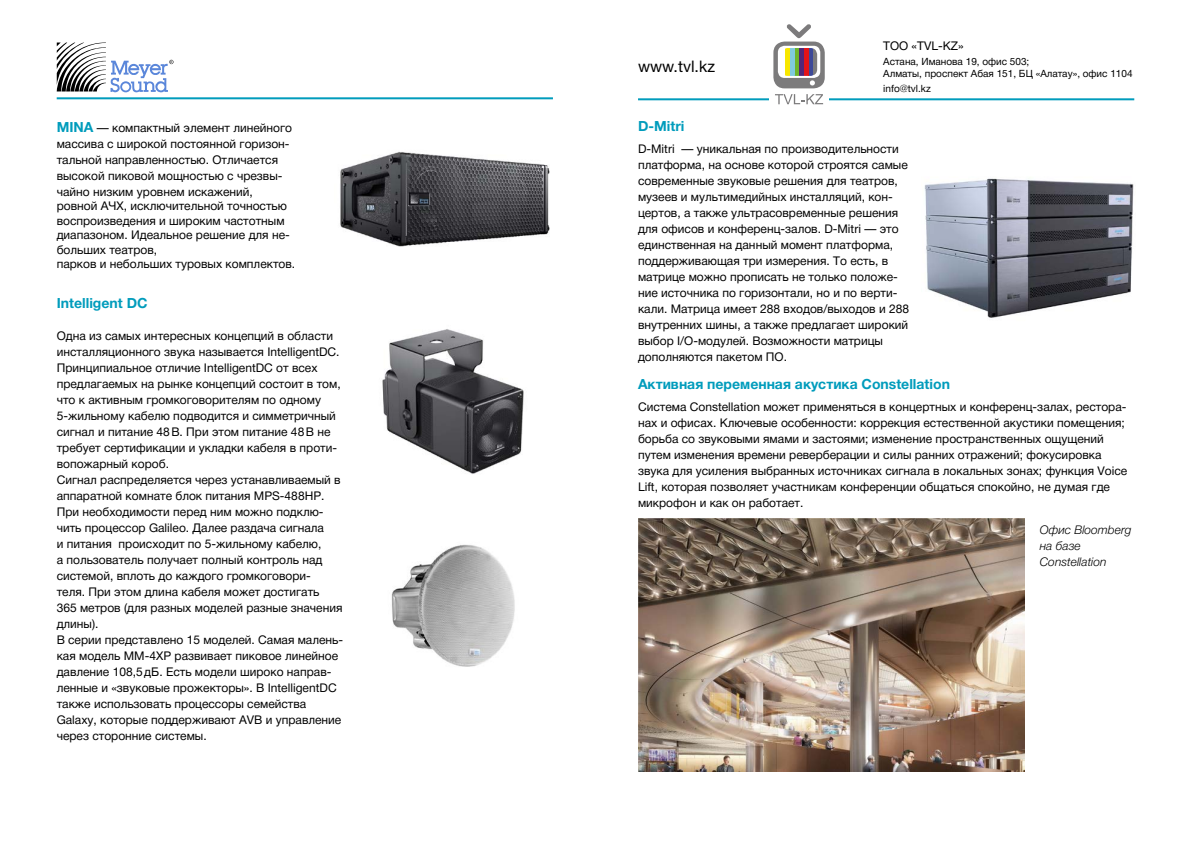
<style>
.page{position:relative;width:1191px;height:842px;background:#fff}
.page>*{position:absolute;margin:0;border:0;box-sizing:border-box;transform-origin:0 0}
.t1{font:16px "Helvetica Neue Cyr";color:#000}
.t2{font:700 14px "Helvetica Neue Cyr";color:#009cbc}
.t3{font:12px/16px "Helvetica Neue Cyr";color:#000}
.t4{font:italic 300 12px/16px "Helvetica Neue Cyr";color:#000}
.t5{font:10px/12px "Helvetica Neue Cyr";color:#000}
.s1{font-weight:700;font-size:14px;color:#009cbc}
</style>
<div class="page">
<hr style="left:57px;top:97px;width:496px;height:2px;background:#009cbc">
<hr style="left:638px;top:98px;width:496px;height:2px;background:#009cbc">
<div style="left:769px;top:20px;width:60px;height:88px;background:#fff"></div>
<div style="left:773px;top:42px;width:51px;height:46px;background:#7c7b7c;border-radius:11px"></div>
<div style="left:778px;top:46px;width:42px;height:32px;background:#fff;border-radius:7px"></div>
<svg style="left:813px;top:48px;width:4px;height:28px"></svg>
<div style="left:794px;top:48px;width:5px;height:28px;background:#6eb52d"></div>
<div style="left:808px;top:48px;width:5px;height:28px;background:#3d4998"></div>
<div style="left:789px;top:48px;width:5px;height:28px;background:#80cbdf"></div>
<div style="left:803px;top:48px;width:5px;height:28px;background:#e21317"></div>
<hr style="left:799px;top:48px;width:4px;height:28px;background:#502679">
<hr style="left:785px;top:48px;width:4px;height:28px;background:#f8e700">
<svg style="left:810px;top:80px;width:5px;height:5px"></svg>
<svg style="left:786px;top:24px;width:25px;height:14px"></svg>
<svg style="left:775px;top:94px;width:48px;height:10px"></svg>
<svg style="left:57px;top:43px;width:116px;height:49px"></svg>
<img style="left:340px;top:151px;width:210px;height:96px">
<img style="left:382px;top:329px;width:142px;height:145px">
<img style="left:391px;top:544px;width:124px;height:123px">
<img style="left:924px;top:178px;width:210px;height:140px">
<img style="left:638px;top:519px;width:386px;height:252px">
<p class="t3" style="left:57px;top:120px;width:237px"><span class="s1">MINA</span> — компактный элемент линейного массива с широкой постоянной горизон&shy;тальной направленностью. Отличается высокой пиковой мощностью с чрезвы&shy;чайно низким уровнем искажений,</p>
<p class="t3" style="left:57px;top:199px;width:240px;line-height:14.4px">ровной АЧХ, исключительной точностью воспроизведения и широким частотным диапазоном. Идеальное решение для не&shy;больших театров,<br>парков и небольших туровых комплектов.</p>
<p class="t2" style="left:57px;top:295px;width:92px">Intelligent DC</p>
<p class="t3" style="left:57px;top:328px;width:288px">Одна из самых интересных концепций в области инсталляционного звука называется IntelligentDC.<br>Принципиальное отличие IntelligentDC от всех предлагаемых на рынке концепций состоит в том, что к активным громкоговорителям по одному 5-жильному кабелю подводится и симметричный сигнал и питание 48В. При этом питание 48В не требует сертификации и укладки кабеля в проти&shy;вопожарный короб.<br>Сигнал распределяется через устанавливаемый в аппаратной комнате блок питания MPS-488HP.<br>При необходимости перед ним можно подклю&shy;чить процессор Galileo. Далее раздача сигнала<br>и питания происходит по 5-жильному кабелю,<br>а пользователь получает полный контроль над системой, вплоть до каждого громкоговори-<br>теля. При этом длина кабеля может достигать<br>365 метров (для разных моделей разные значения длины).<br>В серии представлено 15 моделей. Самая малень&shy;кая модель MM-4XP развивает пиковое линейное давление 108,5дБ. Есть модели широко направ&shy;ленные и «звуковые прожекторы». В IntelligentDC также использовать процессоры семейства Galaxy, которые поддерживают AVB и управление через сторонние системы.</p>
<h1 class="t1" style="left:638px;top:58px;width:78px">www.tvl.kz</h1>
<p class="t3" style="left:883px;top:38px;width:82px">ТОО «TVL-KZ»</p>
<p class="t5" style="left:883px;top:56px;width:251px">Астана, Иманова 19, офис 503;<br>Алматы, проспект Абая 151, БЦ «Алатау», офис 1104</p>
<p class="t5" style="left:883px;top:83px;width:49px">info@tvl.kz</p>
<p class="t2" style="left:638px;top:119px;width:48px">D-Mitri</p>
<p class="t3" style="left:638px;top:141px;width:272px">D-Mitri — уникальная по производительности платформа, на основе которой строятся самые современные звуковые решения для театров, музеев и мультимедийных инсталляций, кон&shy;цертов, а также ультрасовременные решения для офисов и конференц-залов. D-Mitri — это единственная на данный момент платформа, поддерживающая три измерения. То есть, в матрице можно прописать не только положе&shy;ние источника по горизонтали, но и по верти&shy;кали. Матрица имеет 288 входов/выходов и 288 внутренних шины, а также предлагает широкий выбор I/O-модулей. Возможности матрицы дополняются пакетом ПО.</p>
<p class="t2" style="left:638px;top:376px;width:313px">Активная переменная акустика Constellation</p>
<p class="t3" style="left:638px;top:399px;width:491px">Система Constellation может применяться в концертных и конференц-залах, рестора&shy;нах и офисах. Ключевые особенности: коррекция естественной акустики помещения; борьба со звуковыми ямами и застоями; изменение пространственных ощущений путем изменения времени реверберации и силы ранних отражений; фокусировка звука для усиления выбранных источниках сигнала в локальных зонах; функция Voice Lift, которая позволяет участникам конференции общаться спокойно, не думая где микрофон и как он работает.</p>
<p class="t4" style="left:1039px;top:522px;width:93px">Офис Bloomberg на базе<br>Constellation</p>
</div>
